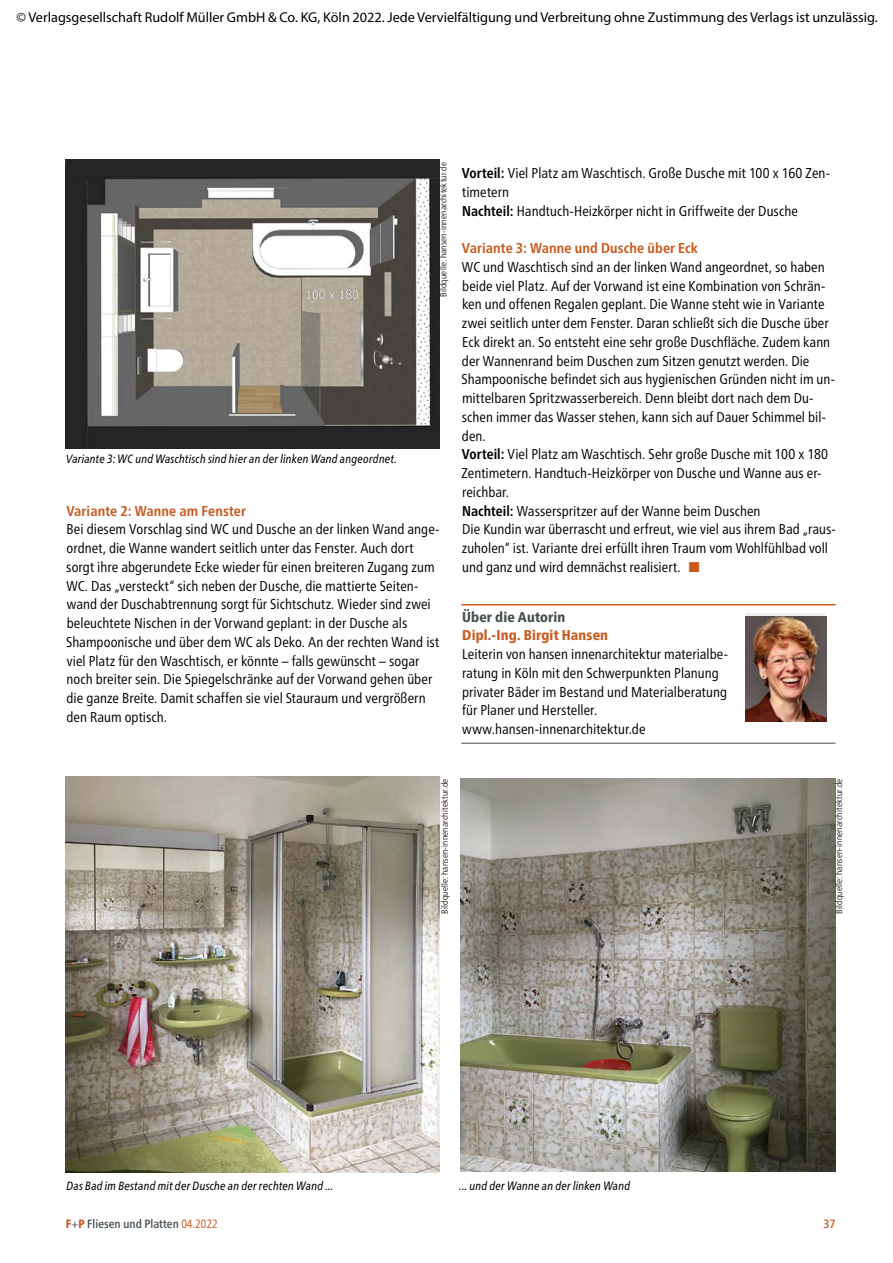
<style>
.page{position:relative;width:893px;height:1263px;background:#fff}
.page>*{position:absolute;margin:0;border:0;box-sizing:border-box;transform-origin:0 0}
.t1{font:condensed 14.25px/18.8px "Frutiger Neue LT Pro";color:#000}
.t2{font:14.25px "Myriad Pro";color:#000}
.t3{font:700 condensed 14.25px "Frutiger Neue LT Pro";letter-spacing:.01em;color:#ca581b}
.t4{font:800 condensed 14.25px "Frutiger Neue LT Pro";letter-spacing:.01em;color:#ca581b}
.t5{font:800 condensed 14.25px "Frutiger Neue LT Pro";letter-spacing:.01em;color:#444f50}
.t6{font:italic condensed 12px "Frutiger Neue LT Pro";letter-spacing:.015em;color:#000}
.t7{font:500 condensed 12px "Frutiger Neue LT Pro";color:#444f50}
.t8{font:500 condensed 12px "Frutiger Neue LT Pro";color:#ca581b}
.t9{font:300 condensed 9px "Frutiger Neue LT Pro";letter-spacing:.02em;color:#000}
.s1{font-weight:700}
.s2{color:#ca581b}
.s3{font-weight:800;color:#ca581b}
.s4{font-weight:400}
.s5{font-weight:400;color:#ca581b}
</style>
<div class="page">
<img style="left:66px;top:159px;width:374px;height:290px">
<hr style="left:461px;top:604px;width:375px;height:1px;background:#ca581b">
<hr style="left:461px;top:743px;width:375px;height:1px;background:#444f50">
<svg style="left:745px;top:614px;width:81px;height:3px"></svg>
<img style="left:745px;top:617px;width:81px;height:105px">
<img style="left:66px;top:777px;width:374px;height:395px">
<img style="left:461px;top:778px;width:374px;height:394px">
<p class="t2" style="left:17px;top:9px;width:863px">© Verlagsgesellschaft Rudolf Müller GmbH &amp; Co. KG, Köln 2022. Jede Vervielfältigung und Verbreitung ohne Zustimmung des Verlags ist unzulässig.</p>
<p class="t9" style="left:438px;top:297px;width:136px;rotate:-90deg">Bildquelle: hansen-innenarchitektur.de</p>
<p class="t6" style="left:66px;top:452px;width:332px">Variante 3: WC und Waschtisch sind hier an der linken Wand angeordnet.</p>
<p class="t3" style="left:66px;top:502px;width:181px">Variante 2: Wanne am Fenster</p>
<p class="t1" style="left:66px;top:520px;width:375px">Bei diesem Vorschlag sind WC und Dusche an der linken Wand ange&shy;ordnet, die Wanne wandert seitlich unter das Fenster. Auch dort sorgt ihre abgerundete Ecke wieder für einen breiteren Zugang zum WC. Das „versteckt“ sich neben der Dusche, die mattierte Seiten&shy;wand der Duschabtrennung sorgt für Sichtschutz. Wieder sind zwei beleuchtete Nischen in der Vorwand geplant: in der Dusche als Shampoonische und über dem WC als Deko. An der rechten Wand ist viel Platz für den Waschtisch, er könnte – falls gewünscht – sogar noch breiter sein. Die Spiegelschränke auf der Vorwand gehen über die ganze Breite. Damit schaffen sie viel Stauraum und vergrößern den Raum optisch.</p>
<p class="t1" style="left:462px;top:164px;width:370px"><span class="s1">Vorteil:</span> Viel Platz am Waschtisch. Große Dusche mit 100 x 160 Zen&shy;timetern<br><span class="s1">Nachteil:</span> Handtuch-Heizkörper nicht in Griffweite der Dusche</p>
<p class="t3" style="left:462px;top:240px;width:238px">Variante 3: Wanne und Dusche über Eck</p>
<p class="t1" style="left:461px;top:257px;width:376px">WC und Waschtisch sind an der linken Wand angeordnet, so haben beide viel Platz. Auf der Vorwand ist eine Kombination von Schrän&shy;ken und offenen Regalen geplant. Die Wanne steht wie in Variante zwei seitlich unter dem Fenster. Daran schließt sich die Dusche über Eck direkt an. So entsteht eine sehr große Duschfläche. Zudem kann der Wannenrand beim Duschen zum Sitzen genutzt werden. Die Shampoonische befindet sich aus hygienischen Gründen nicht im un&shy;mittelbaren Spritzwasserbereich. Denn bleibt dort nach dem Du&shy;schen immer das Wasser stehen, kann sich auf Dauer Schimmel bil&shy;den.<br><span class="s1">Vorteil:</span> Viel Platz am Waschtisch. Sehr große Dusche mit 100 x 180<br>Zentimetern. Handtuch-Heizkörper von Dusche und Wanne aus er&shy;reichbar.<br><span class="s1">Nachteil:</span> Wasserspritzer auf der Wanne beim Duschen<br>Die Kundin war überrascht und erfreut, wie viel aus ihrem Bad „raus&shy;zuholen“ ist. Variante drei erfüllt ihren Traum vom Wohlfühlbad voll und ganz und wird demnächst realisiert. <span class="s2">■</span></p>
<p class="t5" style="left:462px;top:609px;width:105px">Über die Autorin</p>
<p class="t4" style="left:462px;top:627px;width:147px">Dipl.-Ing. Birgit Hansen</p>
<p class="t1" style="left:462px;top:645px;width:268px">Leiterin von hansen innenarchitektur materialbe&shy;ratung in Köln mit den Schwerpunkten Planung privater Bäder im Bestand und Materialberatung für Planer und Hersteller. www.hansen-innenarchitektur.de</p>
<p class="t9" style="left:439px;top:913px;width:136px;rotate:-90deg">Bildquelle: hansen-innenarchitektur.de</p>
<p class="t9" style="left:834px;top:913px;width:136px;rotate:-90deg">Bildquelle: hansen-innenarchitektur.de</p>
<p class="t6" style="left:67px;top:1179px;width:268px">Das Bad im Bestand mit der Dusche an der rechten Wand ...</p>
<p class="t6" style="left:459px;top:1179px;width:173px">... und der Wanne an der linken Wand</p>
<p class="t7" style="left:66px;top:1217px;width:153px"><span class="s3">F</span><span class="s4">+</span><span class="s3">P</span> Fliesen und Platten <span class="s5">04.2022</span></p>
<p class="t8" style="left:824px;top:1217px;width:13px">37</p>
</div>
